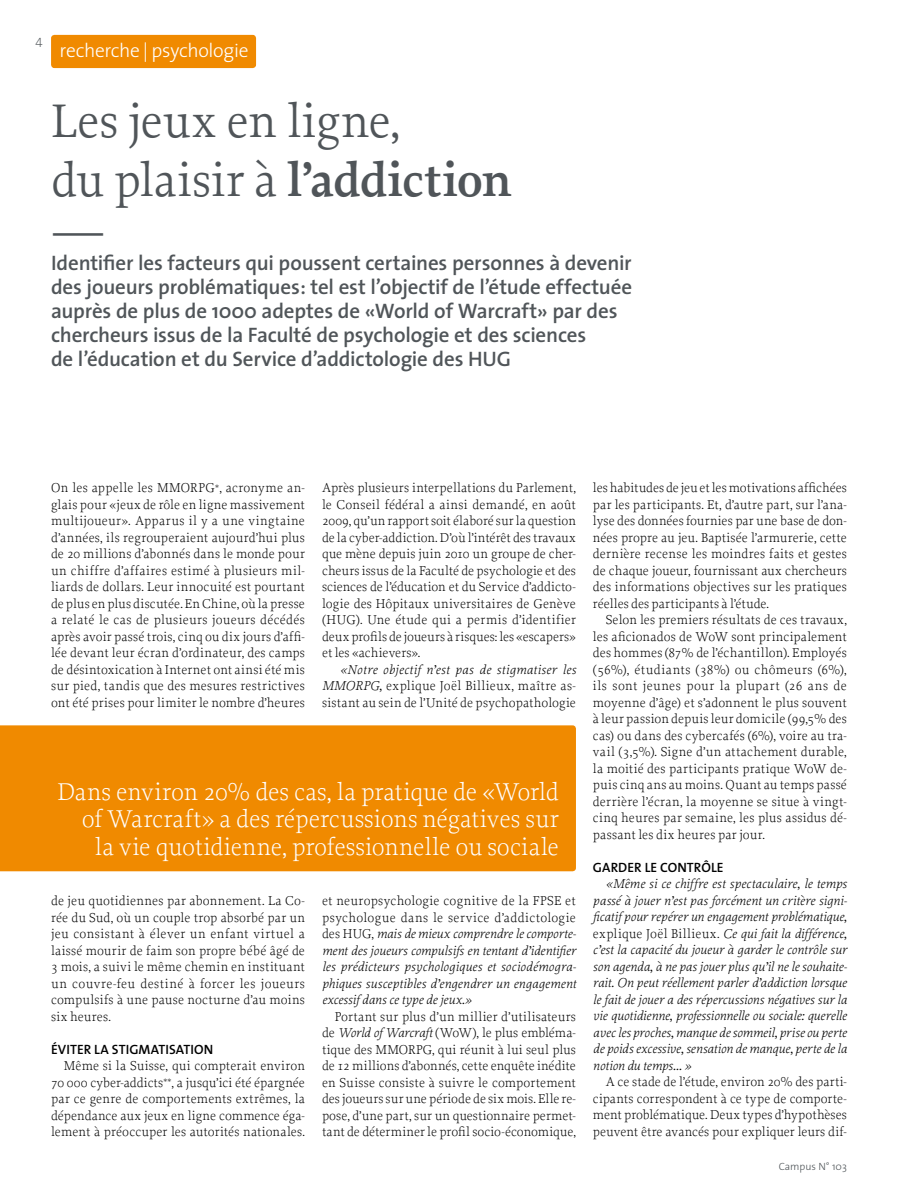
<style>
.page{position:relative;width:898px;height:1204px;background:#fff}
.page>*{position:absolute;margin:0;border:0;box-sizing:border-box;transform-origin:0 0}
.t1{font:49.5px/59.4px "Proforma";letter-spacing:-.005em;color:#505559}
.t2{font:italic 500 49.5px "Proforma";color:#505559}
.t3{font:300 25.5px/27px "Proforma";color:#fff;text-align:right}
.t4{font:600 21px/24px "The Sans";letter-spacing:-.01em;color:#505559}
.t5{font:300 19.5px "The Sans";letter-spacing:-.015em;color:#fff}
.t6{font:300 13.5px/16.5px "Proforma";letter-spacing:.005em;color:#000;text-align:justify}
.t7{font:italic 300 13.5px/16.5px "Proforma";letter-spacing:.01em;color:#000;text-align:justify}
.t8{font:600 13.5px "The Sans";letter-spacing:.005em;color:#000}
.t9{font:13.5px "The Sans Extra Light Caps";color:#505559}
.t10{font:300 10.5px "The Sans";color:#505559}
.s1{font-weight:600}
.s2{font-style:italic}
.s3{font-style:normal}
</style>
<div class="page">
<div style="left:51px;top:35px;width:205px;height:33px;background:#f08a00;border-radius:3px"></div>
<div style="left:0;top:725px;width:575px;height:146px;background:#f08a00"></div>
<p class="t9" style="left:35px;top:31px;width:9px">4</p>
<h3 class="t5" style="left:60px;top:34px;width:190px">recherche | psychologie</h3>
<h1 class="t1" style="left:51px;top:90px;width:462px">Les jeux en ligne,<br>du plaisir à <span class="s1">l’addiction</span></h1>
<h1 class="t2" style="left:51px;top:198px;width:51px">—</h1>
<p class="t4" style="left:51px;top:250px;width:582px">Identifier les facteurs qui poussent certaines personnes à devenir des joueurs problématiques: tel est l’objectif de l’étude effectuée auprès de plus de 1000 adeptes de «World of Warcraft» par des chercheurs issus de la Faculté de psychologie et des sciences<br>de l’éducation et du Service d’addictologie des HUG</p>
<p class="t6" style="left:51px;top:479px;width:255px">On les appelle les MMORPG<sup>*</sup>, acronyme an&shy;glais pour «jeux de rôle en ligne massivement multijoueur». Apparus il y a une vingtaine d’années, ils regrouperaient aujourd’hui plus de 20 millions d’abonnés dans le monde pour un chiffre d’affaires estimé à plusieurs mil&shy;liards de dollars. Leur innocuité est pourtant de plus en plus discutée. En Chine, où la presse a relaté le cas de plusieurs joueurs décédés après avoir passé trois, cinq ou dix jours d’affi&shy;lée devant leur écran d’ordinateur, des camps de désintoxication à Internet ont ainsi été mis sur pied, tandis que des mesures restrictives ont été prises pour limiter le nombre d’heures</p>
<p class="t6" style="left:322px;top:479px;width:255px">Après plusieurs interpellations du Parlement, le Conseil fédéral a ainsi demandé, en août 2009, qu’un rapport soit élaboré sur la question de la cyber-addiction. D’où l’intérêt des travaux que mène depuis juin 2010 un groupe de cher&shy;cheurs issus de la Faculté de psychologie et des sciences de l’éducation et du Service d’addicto&shy;logie des Hôpitaux universitaires de Genève (HUG). Une étude qui a permis d’identifier deux profils de joueurs à risques: les «escapers» et les «achievers».</p>
<p class="t6" style="left:322px;top:661px;width:255px;text-indent:18px"><span class="s2">«Notre objectif n’est pas de stigmatiser les MMORPG,</span> explique Joël Billieux, maître as&shy;sistant au sein de l’Unité de psychopathologie</p>
<h2 class="t3" style="left:57px;top:778px;width:503px">Dans environ 20% des cas, la pratique de «World of Warcraft» a des répercussions négatives sur la vie quotidienne, professionnelle ou sociale</h2>
<p class="t6" style="left:51px;top:892px;width:255px">de jeu quotidiennes par abonnement. La Co&shy;rée du Sud, où un couple trop absorbé par un jeu consistant à élever un enfant virtuel a laissé mourir de faim son propre bébé âgé de 3 mois, a suivi le même chemin en instituant un couvre-feu destiné à forcer les joueurs compulsifs à une pause nocturne d’au moins six heures.</p>
<p class="t8" style="left:51px;top:1037px;width:15px">éviter</p>
<p class="t8" style="left:94px;top:1037px;width:26px">la stigmatisation</p>
<p class="t6" style="left:51px;top:1057px;width:255px;text-indent:13px">Même si la Suisse, qui compterait environ 70 000 cyber-addicts<sup>**</sup>, a jusqu’ici été épargnée par ce genre de comportements extrêmes, la dépendance aux jeux en ligne commence éga&shy;lement à préoccuper les autorités nationales.</p>
<p class="t7" style="left:322px;top:892px;width:255px"><span class="s3">et neuropsychologie cognitive de la FPSE et psychologue dans le service d’addictologie des HUG,</span> mais de mieux comprendre le comporte&shy;ment des joueurs compulsifs en tentant d’identifier les prédicteurs psychologiques et sociodémogra&shy;phiques susceptibles d’engendrer un engagement excessif dans ce type de jeux.»</p>
<p class="t6" style="left:322px;top:1007px;width:255px;text-indent:13px">Portant sur plus d’un millier d’utilisateurs de <span class="s2">World of Warcraft</span> (WoW), le plus embléma&shy;tique des MMORPG, qui réunit à lui seul plus de 12 millions d’abonnés, cette enquête inédite en Suisse consiste à suivre le comportement des joueurs sur une période de six mois. Elle re&shy;pose, d’une part, sur un questionnaire permet&shy;tant de déterminer le profil socio-économique,</p>
<p class="t6" style="left:592px;top:479px;width:255px">les habitudes de jeu et les motivations affichées par les participants. Et, d’autre part, sur l’ana&shy;lyse des données fournies par une base de don&shy;nées propre au jeu. Baptisée l’armurerie, cette dernière recense les moindres faits et gestes de chaque joueur, fournissant aux chercheurs des informations objectives sur les pratiques réelles des participants à l’étude.</p>
<p class="t6" style="left:592px;top:611px;width:255px;text-indent:13px">Selon les premiers résultats de ces travaux, les aficionados de WoW sont principalement des hommes (87% de l’échantillon). Employés (56%), étudiants (38%) ou chômeurs (6%), ils sont jeunes pour la plupart (26 ans de moyenne d’âge) et s’adonnent le plus souvent à leur passion depuis leur domicile (99,5% des cas) ou dans des cybercafés (6%), voire au tra&shy;vail (3,5%). Signe d’un attachement durable, la moitié des participants pratique WoW de&shy;puis cinq ans au moins. Quant au temps passé derrière l’écran, la moyenne se situe à vingt&shy;cinq heures par semaine, les plus assidus dé&shy;passant les dix heures par jour.</p>
<p class="t8" style="left:592px;top:856px;width:132px">GARDER LE CONTRôLE</p>
<p class="t7" style="left:592px;top:875px;width:255px;text-indent:13px">«Même si ce chiffre est spectaculaire, le temps passé à jouer n’est pas forcément un critère signi&shy;ficatif pour repérer un engagement problématique, <span class="s3">explique Joël Billieux.</span> Ce qui fait la différence, c’est la capacité du joueur à garder le contrôle sur son agenda, à ne pas jouer plus qu’il ne le souhaite&shy;rait. On peut réellement parler d’addiction lorsque le fait de jouer a des répercussions négatives sur la vie quotidienne, professionnelle ou sociale: querelle avec les proches, manque de sommeil, prise ou perte de poids excessive, sensation de manque, perte de la notion du temps… »</p>
<p class="t6" style="left:592px;top:1073px;width:255px;text-indent:13px">A ce stade de l’étude, environ 20% des parti&shy;cipants correspondent à ce type de comporte&shy;ment problématique. Deux types d’hypothèses peuvent être avancés pour expliquer leurs dif-</p>
<p class="t10" style="left:778px;top:1157px;width:70px">Campus N° 103</p>
</div>
